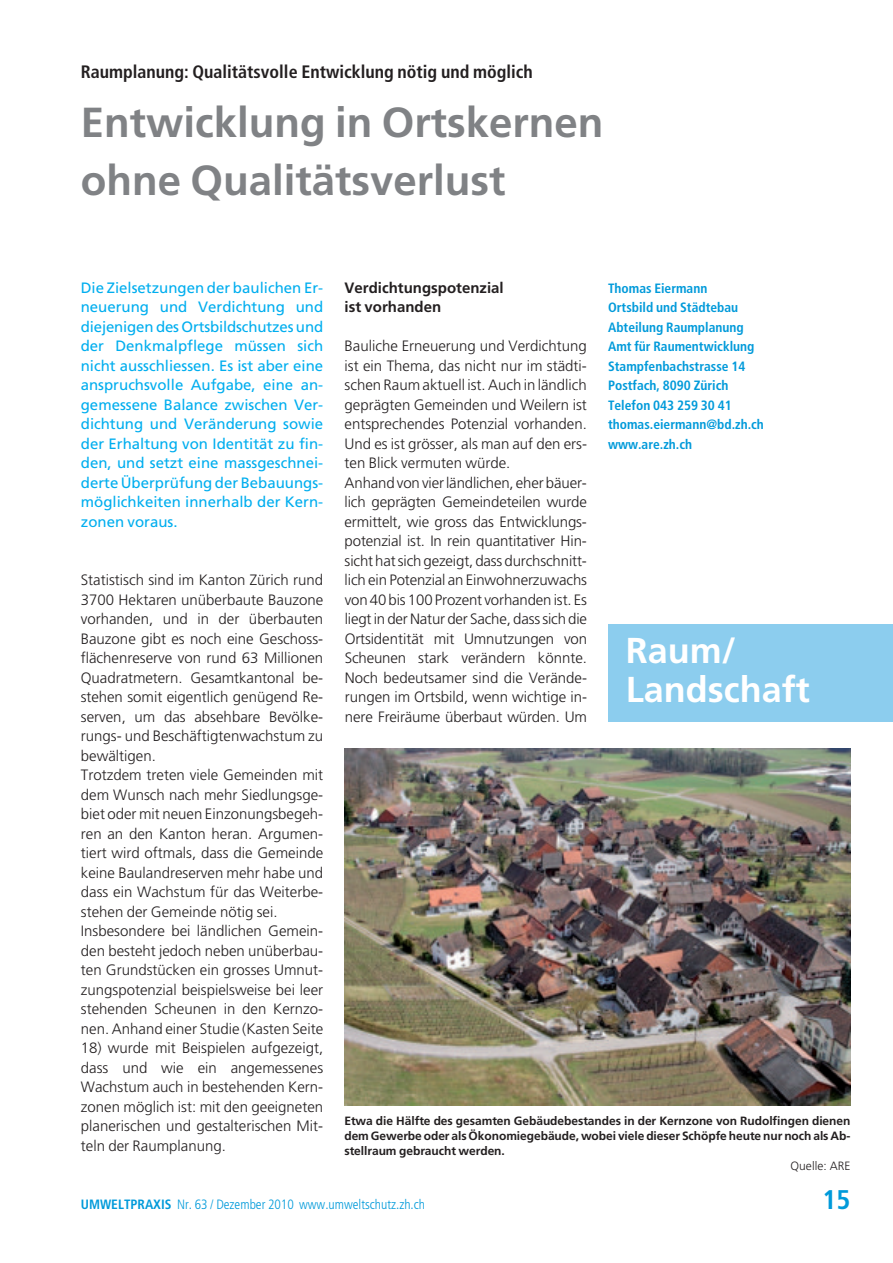
<style>
.page{position:relative;width:893px;height:1263px;background:#fff}
.page>*{position:absolute;margin:0;border:0;box-sizing:border-box;transform-origin:0 0}
.t1{font:700 42px/58.5px "Frutiger LT Std";color:#808285}
.t2{font:700 36px/39px "Frutiger LT Std";color:#fff}
.t3{font:700 condensed 27px "Frutiger LT Std";color:#009ada}
.t4{font:700 condensed 18px "Frutiger LT Std";color:#231f20}
.t5{font:300 15px/19.5px "Frutiger LT Std";color:#231f20}
.t6{font:15px/19.5px "Frutiger LT Std";color:#00aeef;text-align:justify}
.t7{font:700 15px/19.5px "Frutiger LT Std";color:#231f20}
.t8{font:700 condensed 13.5px/19.5px "Frutiger LT Std";color:#009ada}
.t9{font:300 condensed 13.5px "Frutiger LT Std";color:#009ada}
.t10{font:700 12px/15px "Frutiger LT Std";letter-spacing:-.005em;color:#231f20;text-align:justify}
.t11{font:300 12px "Frutiger LT Std";letter-spacing:.005em;color:#231f20}
.s1{font-weight:700}
</style>
<div class="page">
<div style="left:608px;top:624px;width:285px;height:97px;background:#8ccdee"></div>
<img style="left:344px;top:748px;width:506px;height:358px">
<p class="t4" style="left:81px;top:64px;width:453px">Raumplanung: Qualitätsvolle Entwicklung nötig und möglich</p>
<h1 class="t1" style="left:81px;top:96px;width:524px">Entwicklung in Ortskernen ohne Qualitätsverlust</h1>
<p class="t6" style="left:81px;top:279px;width:244px">Die Zielsetzungen der baulichen Er&shy;neuerung und Verdichtung und diejenigen des Ortsbildschutzes und der Denkmalpflege müssen sich nicht ausschliessen. Es ist aber eine anspruchsvolle Aufgabe, eine an&shy;gemessene Balance zwischen Ver&shy;dichtung und Veränderung sowie der Erhaltung von Identität zu fin&shy;den, und setzt eine massgeschnei&shy;derte Überprüfung der Bebauungs&shy;möglichkeiten innerhalb der Kern&shy;zonen voraus.</p>
<p class="t5" style="left:81px;top:571px;width:244px">Statistisch sind im Kanton Zürich rund 3700 Hektaren unüberbaute Bauzone vorhanden, und in der überbauten Bauzone gibt es noch eine Geschoss&shy;flächenreserve von rund 63 Millionen Quadratmetern. Gesamtkantonal be&shy;stehen somit eigentlich genügend Re&shy;serven, um das absehbare Bevölke&shy;rungs- und Beschäftigtenwachstum zu bewältigen.<br>Trotzdem treten viele Gemeinden mit dem Wunsch nach mehr Siedlungsge&shy;biet oder mit neuen Einzonungsbegeh&shy;ren an den Kanton heran. Argumen&shy;tiert wird oftmals, dass die Gemeinde keine Baulandreserven mehr habe und dass ein Wachstum für das Weiterbe&shy;stehen der Gemeinde nötig sei.<br>Insbesondere bei ländlichen Gemein&shy;den besteht jedoch neben unüberbau&shy;ten Grundstücken ein grosses Umnut&shy;zungspotenzial beispielsweise bei leer stehenden Scheunen in den Kernzo&shy;nen. Anhand einer Studie (Kasten Seite</p>
<p class="t5" style="left:81px;top:1039px;width:244px;text-align:justify">18) wurde mit Beispielen aufgezeigt, dass und wie ein angemessenes Wachstum auch in bestehenden Kern&shy;zonen möglich ist: mit den geeigneten planerischen und gestalterischen Mit&shy;teln der Raumplanung.</p>
<p class="t7" style="left:345px;top:279px;width:161px">Verdichtungspotenzial ist vorhanden</p>
<p class="t5" style="left:345px;top:337px;width:244px">Bauliche Erneuerung und Verdichtung ist ein Thema, das nicht nur im städti&shy;schen Raum aktuell ist. Auch in ländlich geprägten Gemeinden und Weilern ist entsprechendes Potenzial vorhanden.<br>Und es ist grösser, als man auf den ers&shy;ten Blick vermuten würde.<br>Anhand von vierländlichen, eher bäuer&shy;lich geprägten Gemeindeteilen wurde ermittelt, wie gross das Entwicklungs&shy;potenzial ist. In rein quantitativer Hin&shy;sichthatsichgezeigt,dassdurchschnitt&shy;lich ein Potenzial an Einwohnerzuwachs von 40 bis 100 Prozent vorhanden ist. Es liegtin derNatur der Sache, dasssich die Ortsidentität mit Umnutzungen von Scheunen stark verändern könnte.<br>Noch bedeutsamer sind die Verände&shy;rungen im Ortsbild, wenn wichtige in&shy;nere Freiräume überbaut würden. Um</p>
<p class="t8" style="left:608px;top:279px;width:157px">Thomas Eiermann<br>Ortsbild und Städtebau<br>Abteilung Raumplanung<br>Amt für Raumentwicklung<br>Stampfenbachstrasse 14<br>Postfach, 8090 Zürich<br>Telefon 043 259 30 41 thomas.eiermann@bd.zh.ch www.are.zh.ch</p>
<h2 class="t2" style="left:626px;top:634px;width:185px">Raum/<br>Landschaft</h2>
<p class="t10" style="left:344px;top:1114px;width:507px">Etwa die Hälfte des gesamten Gebäudebestandes in der Kernzone von Rudolfingen dienen dem Gewerbe oder als Ökonomiegebäude, wobei viele dieser Schöpfe heute nur noch als Ab&shy;stellraum gebraucht werden.</p>
<p class="t11" style="left:790px;top:1160px;width:61px">Quelle: ARE</p>
<p class="t9" style="left:81px;top:1199px;width:346px"><span class="s1">UMWELTPRAXIS</span> Nr. 63 / Dezember 2010 www.umweltschutz.zh.ch</p>
<h3 class="t3" style="left:822px;top:1189px;width:30px">15</h3>
</div>
